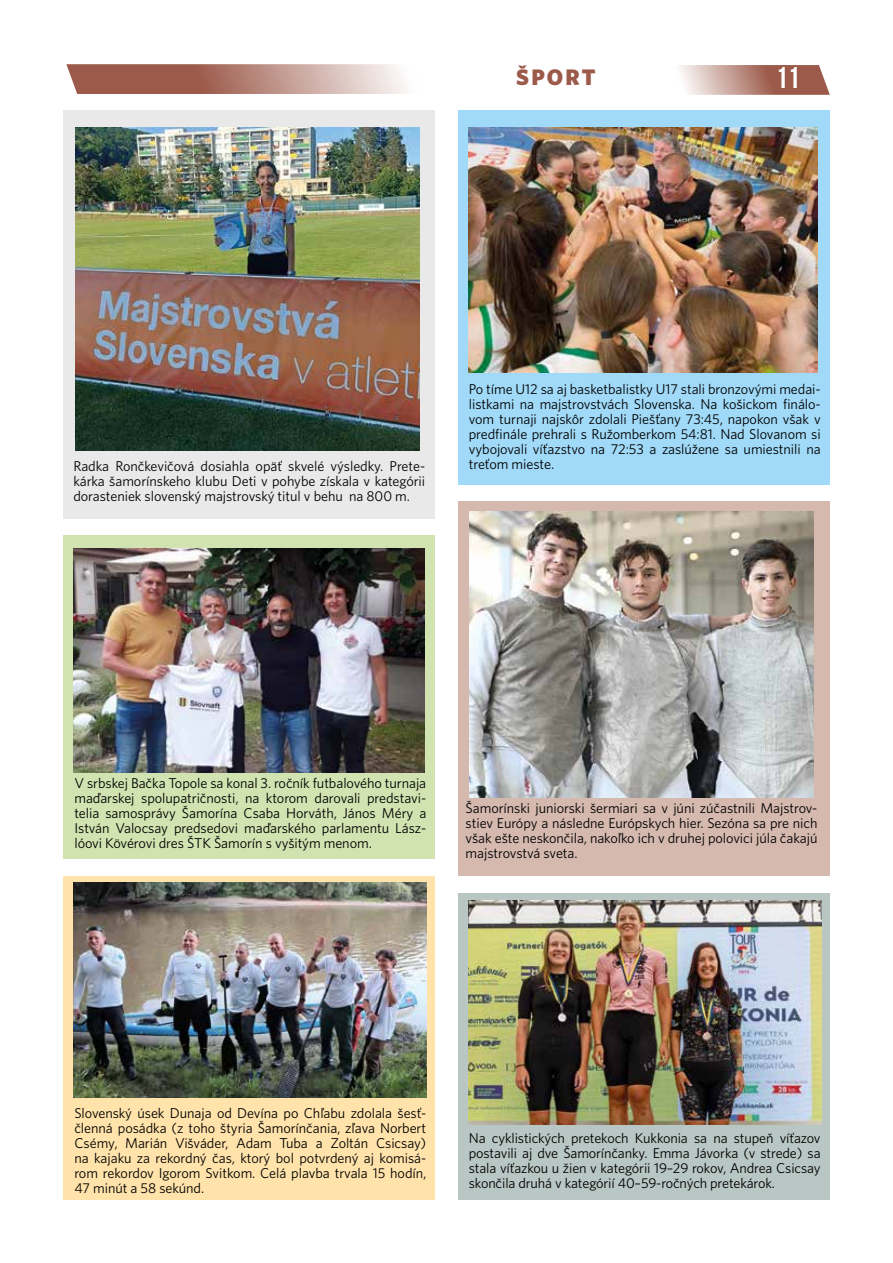
<style>
.page{position:relative;width:893px;height:1263px;background:#fff}
.page>*{position:absolute;margin:0;border:0;box-sizing:border-box;transform-origin:0 0}
.t1{font:30px "Bebas Neue";color:#fff}
.t2{font:22.5px "Whitney CE Black";letter-spacing:.1em;color:#9c5a4a}
.t3{font:14.25px/15px "Whitney C Ebook";letter-spacing:-.005em;color:#000;text-align:justify}
</style>
<div class="page">
<svg style="left:680px;top:65px;width:150px;height:30px;background:#bd9287"></svg>
<svg style="left:66px;top:64px;width:339px;height:30px;background:#bb8d83"></svg>
<div style="left:458px;top:111px;width:371px;height:374px;background:#a1daf8"></div>
<div style="left:64px;top:536px;width:371px;height:323px;background:#d0e3b0"></div>
<div style="left:458px;top:502px;width:371px;height:374px;background:#d5b9af"></div>
<div style="left:64px;top:111px;width:371px;height:408px;background:#eae9e9"></div>
<img style="left:75px;top:128px;width:344px;height:323px">
<img style="left:470px;top:512px;width:343px;height:285px">
<img style="left:73px;top:549px;width:352px;height:224px">
<img style="left:469px;top:128px;width:348px;height:244px">
<div style="left:458px;top:893px;width:371px;height:306px;background:#b9c7c4"></div>
<div style="left:64px;top:876px;width:371px;height:323px;background:#ffe3ab"></div>
<img style="left:73px;top:882px;width:353px;height:215px">
<img style="left:468px;top:900px;width:353px;height:224px">
<h2 class="t2" style="left:516px;top:64px;width:81px">ŠPORT</h2>
<h1 class="t1" style="left:776px;top:61px;width:25px">11</h1>
<p class="t3" style="left:73px;top:459px;width:353px">Radka Rončkevičová dosiahla opäť skvelé výsledky. Prete&shy;kárka šamorínskeho klubu Deti v pohybe získala v kategórii dorasteniek slovenský majstrovský titul v behu na 800 m.</p>
<p class="t3" style="left:469px;top:381px;width:353px">Po tíme U12 sa aj basketbalistky U17 stali bronzovými medai&shy;listkami na majstrovstvách Slovenska. Na košickom finálo&shy;vom turnaji najskôr zdolali Piešťany 73:45, napokon však v predfinále prehrali s Ružomberkom 54:81. Nad Slovanom si vybojovali víťazstvo na 72:53 a zaslúžene sa umiestnili na treťom mieste.</p>
<p class="t3" style="left:74px;top:775px;width:353px">V srbskej Bačka Topole sa konal 3. ročník futbalového turnaja maďarskej spolupatričnosti, na ktorom darovali predstavi&shy;telia samosprávy Šamorína Csaba Horváth, János Méry a István Valocsay predsedovi maďarského parlamentu Lász&shy;lóovi Kövérovi dres ŠTK Šamorín s vyšitým menom.</p>
<p class="t3" style="left:466px;top:800px;width:353px">Šamorínski juniorski šermiari sa v júni zúčastnili Majstrov&shy;stiev Európy a následne Európskych hier. Sezóna sa pre nich však ešte neskončila, nakoľko ich v druhej polovici júla čakajú majstrovstvá sveta.</p>
<p class="t3" style="left:74px;top:1105px;width:353px">Slovenský úsek Dunaja od Devína po Chľabu zdolala šesť&shy;členná posádka (z toho štyria Šamorínčania, zľava Norbert Csémy, Marián Višváder, Adam Tuba a Zoltán Csicsay) na kajaku za rekordný čas, ktorý bol potvrdený aj komisá&shy;rom rekordov Igorom Svitkom. Celá plavba trvala 15 hodín, 47 minút a 58 sekúnd.</p>
<p class="t3" style="left:469px;top:1130px;width:353px">Na cyklistických pretekoch Kukkonia sa na stupeň víťazov postavili aj dve Šamorínčanky. Emma Jávorka (v strede) sa stala víťazkou u žien v kategórii 19–29 rokov, Andrea Csicsay skončila druhá v kategórií 40–59-ročných pretekárok.</p>
</div>
